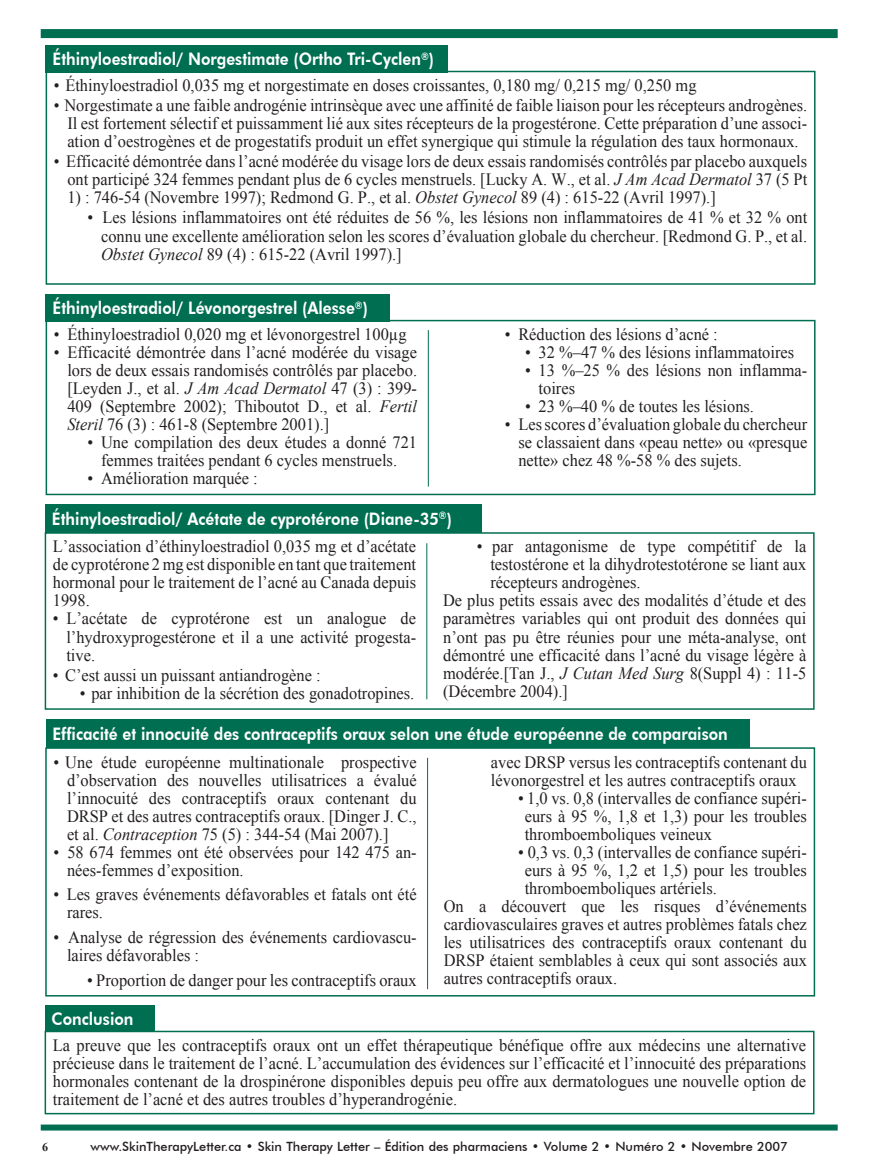
<style>
.page{position:relative;width:878px;height:1175px;background:#fff}
.page>*{position:absolute;margin:0;border:0;box-sizing:border-box;transform-origin:0 0}
.t1{font:17.25px/18px "Times New Roman";color:#231f20;text-align:justify;scale:.95 1}
.t2{font:800 17.25px "Futura BT";color:#fff;scale:.9 1}
.t3{font:500 12.75px "Futura BT";color:#231f20}
.s1{font-style:italic}
</style>
<div class="page">
<div style="left:41px;top:1124px;width:796px;height:6px;background:#006e51"></div>
<div style="left:46px;top:71px;width:769px;height:214px;border:2px solid #006e51"></div>
<div style="left:46px;top:45px;width:402px;height:27px;background:#006e51"></div>
<div style="left:46px;top:320px;width:769px;height:175px;border:2px solid #006e51"></div>
<div style="left:46px;top:294px;width:344px;height:27px;background:#006e51"></div>
<div style="left:45px;top:532px;width:769px;height:178px;border:2px solid #006e51"></div>
<hr style="left:426px;top:543px;width:1px;height:156px;background:#006e51">
<div style="left:46px;top:718px;width:703px;height:29px;background:#006e51"></div>
<div style="left:45px;top:1030px;width:769px;height:84px;border:2px solid #006e51"></div>
<div style="left:45px;top:1005px;width:109px;height:25px;background:#006e51"></div>
<div style="left:45px;top:747px;width:770px;height:249px;border:2px solid #006e51"></div>
<div style="left:45px;top:504px;width:437px;height:28px;background:#006e51"></div>
<hr style="left:428px;top:330px;width:1px;height:156px;background:#006e51">
<hr style="left:427px;top:758px;width:1px;height:231px;background:#006e51">
<div style="left:41px;top:29px;width:796px;height:9px;background:#006e51"></div>
<p class="t2" style="left:53px;top:49px;width:425px">Éthinyloestradiol/ Norgestimate (Ortho Tri-Cyclen<sup>®</sup>)</p>
<p class="t1" style="left:54px;top:76px;width:678px">• Éthinyloestradiol 0,035 mg et norgestimate en doses croissantes, 0,180 mg/ 0,215 mg/ 0,250 mg</p>
<p class="t1" style="left:67px;top:96px;width:780px;text-indent:-14px">• Norgestimate a une faible androgénie intrinsèque avec une affinité de faible liaison pour les récepteurs androgènes.<br>Il est fortement sélectif et puissamment lié aux sites récepteurs de la progestérone. Cette préparation d’une associ&shy;ation d’oestrogènes et de progestatifs produit un effet synergique qui stimule la régulation des taux hormonaux.</p>
<p class="t1" style="left:54px;top:152px;width:794px;text-align:right">• Efficacité démontrée dans l’acné modérée du visage lors de deux essais randomisés contrôlés par placebo auxquels ont participé 324 femmes pendant plus de 6 cycles menstruels. [Lucky A. W., et al. <span class="s1">J Am Acad Dermatol</span> 37 (5 Pt</p>
<p class="t1" style="left:67px;top:188px;width:684px">1) : 746-54 (Novembre 1997); Redmond G. P., et al. <span class="s1">Obstet Gynecol</span> 89 (4) : 615-22 (Avril 1997).]</p>
<p class="t1" style="left:101px;top:208px;width:744px;text-indent:-14px">• Les lésions inflammatoires ont été réduites de 56 %, les lésions non inflammatoires de 41 % et 32 % ont connu une excellente amélioration selon les scores d’évaluation globale du chercheur. [Redmond G. P., et al.<br><span class="s1">Obstet Gynecol</span> 89 (4) : 615-22 (Avril 1997).]</p>
<p class="t2" style="left:53px;top:298px;width:352px">Éthinyloestradiol/ Lévonorgestrel (Alesse<sup>®</sup>)</p>
<p class="t1" style="left:54px;top:325px;width:373px">• Éthinyloestradiol 0,020 mg et lévonorgestrel 100µg</p>
<p class="t1" style="left:67px;top:343px;width:369px;text-indent:-14px">• Efficacité démontrée dans l’acné modérée du visage lors de deux essais randomisés contrôlés par placebo. [Leyden J., et al. <span class="s1">J Am Acad Dermatol</span> 47 (3) : 399- 409 (Septembre 2002); Thiboutot D., et al. <span class="s1">Fertil Steril</span> 76 (3) : 461-8 (Septembre 2001).]</p>
<p class="t1" style="left:88px;top:433px;width:348px;text-align:center">• Une compilation des deux études a donné 721 femmes traitées pendant 6 cycles menstruels.</p>
<p class="t1" style="left:88px;top:469px;width:181px">• Amélioration marquée :</p>
<p class="t2" style="left:52px;top:508px;width:446px">Éthinyloestradiol/ Acétate de cyprotérone (Diane-35<sup>®</sup>)</p>
<p class="t1" style="left:505px;top:325px;width:226px">• Réduction des lésions d’acné :</p>
<p class="t1" style="left:525px;top:343px;width:285px">• 32 %–47 % des lésions inflammatoires</p>
<p class="t1" style="left:538px;top:361px;width:284px;text-indent:-14px">• 13 %–25 % des lésions non inflamma&shy;toires</p>
<p class="t1" style="left:525px;top:397px;width:242px">• 23 %–40 % de toutes les lésions.</p>
<p class="t1" style="left:518px;top:415px;width:305px;text-indent:-14px">• Les scores d’évaluation globale du chercheur se classaient dans «peau nette» ou «presque nette» chez 48 %-58 % des sujets.</p>
<p class="t1" style="left:53px;top:537px;width:384px">L’association d’éthinyloestradiol 0,035 mg et d’acétate de cyprotérone 2 mg est disponible en tant que traitement hormonal pour le traitement de l’acné au Canada depuis 1998.</p>
<p class="t1" style="left:66px;top:609px;width:369px;text-indent:-14px">• L’acétate de cyprotérone est un analogue de l’hydroxyprogestérone et il a une activité progesta&shy;tive.</p>
<p class="t1" style="left:53px;top:665px;width:283px">• C’est aussi un puissant antiandrogène :</p>
<p class="t1" style="left:80px;top:683px;width:353px">• par inhibition de la sécrétion des gonadotropines.</p>
<p class="t1" style="left:477px;top:537px;width:348px">• par antagonisme de type compétitif de la</p>
<p class="t1" style="left:490px;top:555px;width:334px">testostérone et la dihydrotestotérone se liant aux</p>
<p class="t1" style="left:490px;top:573px;width:160px">récepteurs androgènes.</p>
<p class="t1" style="left:443px;top:591px;width:384px">De plus petits essais avec des modalités d’étude et des</p>
<p class="t1" style="left:443px;top:609px;width:384px">paramètres variables qui ont produit des données qui</p>
<p class="t1" style="left:443px;top:627px;width:384px">n’ont pas pu être réunies pour une méta-analyse, ont</p>
<p class="t1" style="left:443px;top:645px;width:384px">démontré une efficacité dans l’acné du visage légère à</p>
<p class="t1" style="left:443px;top:663px;width:384px">modérée.[Tan J., <span class="s1">J Cutan Med Surg</span> 8(Suppl 4) : 11-5</p>
<p class="t1" style="left:443px;top:681px;width:132px">(Décembre 2004).]</p>
<p class="t2" style="left:52px;top:723px;width:752px">Efficacité et innocuité des contraceptifs oraux selon une étude européenne de comparaison</p>
<p class="t1" style="left:67px;top:752px;width:369px;text-indent:-14px">• Une étude européenne multinationale prospective d’observation des nouvelles utilisatrices a évalué l’innocuité des contraceptifs oraux contenant du DRSP et des autres contraceptifs oraux. [Dinger J. C., et al. <span class="s1">Contraception</span> 75 (5) : 344-54 (Mai 2007).]</p>
<p class="t1" style="left:67px;top:842px;width:369px;text-indent:-14px">• 58 674 femmes ont été observées pour 142 475 an&shy;nées-femmes d’exposition.</p>
<p class="t1" style="left:67px;top:885px;width:369px;text-indent:-14px">• Les graves événements défavorables et fatals ont été rares.</p>
<p class="t1" style="left:67px;top:928px;width:369px;text-indent:-14px">• Analyse de régression des événements cardiovascu&shy;laires défavorables :</p>
<p class="t1" style="left:87px;top:970px;width:348px">• Proportion de danger pour les contraceptifs oraux</p>
<p class="t2" style="left:52px;top:1008px;width:92px">Conclusion</p>
<p class="t1" style="left:491px;top:752px;width:334px">avec DRSP versus les contraceptifs contenant du lévonorgestrel et les autres contraceptifs oraux</p>
<p class="t1" style="left:524px;top:788px;width:298px;text-indent:-7px">• 1,0 vs. 0,8 (intervalles de confiance supéri&shy;eurs à 95 %, 1,8 et 1,3) pour les troubles thromboemboliques veineux</p>
<p class="t1" style="left:518px;top:842px;width:305px">• 0,3 vs. 0,3 (intervalles de confiance supéri-</p>
<p class="t1" style="left:524px;top:860px;width:298px">eurs à 95 %, 1,2 et 1,5) pour les troubles</p>
<p class="t1" style="left:524px;top:878px;width:204px">thromboemboliques artériels.</p>
<p class="t1" style="left:443px;top:896px;width:384px">On a découvert que les risques d’événements</p>
<p class="t1" style="left:443px;top:914px;width:384px">cardiovasculaires graves et autres problèmes fatals chez</p>
<p class="t1" style="left:443px;top:932px;width:384px">les utilisatrices des contraceptifs oraux contenant du</p>
<p class="t1" style="left:443px;top:950px;width:384px">DRSP étaient semblables à ceux qui sont associés aux</p>
<p class="t1" style="left:443px;top:968px;width:184px">autres contraceptifs oraux.</p>
<p class="t1" style="left:53px;top:1035px;width:794px">La preuve que les contraceptifs oraux ont un effet thérapeutique bénéfique offre aux médecins une alternative précieuse dans le traitement de l’acné. L’accumulation des évidences sur l’efficacité et l’innocuité des préparations hormonales contenant de la drospinérone disponibles depuis peu offre aux dermatologues une nouvelle option de traitement de l’acné et des autres troubles d’hyperandrogénie.</p>
<p class="t3" style="left:91px;top:1138px;width:698px">www.SkinTherapyLetter.ca • Skin Therapy Letter – Édition des pharmaciens • Volume 2 • N uméro 2 • Novembre 2007</p>
</div>
